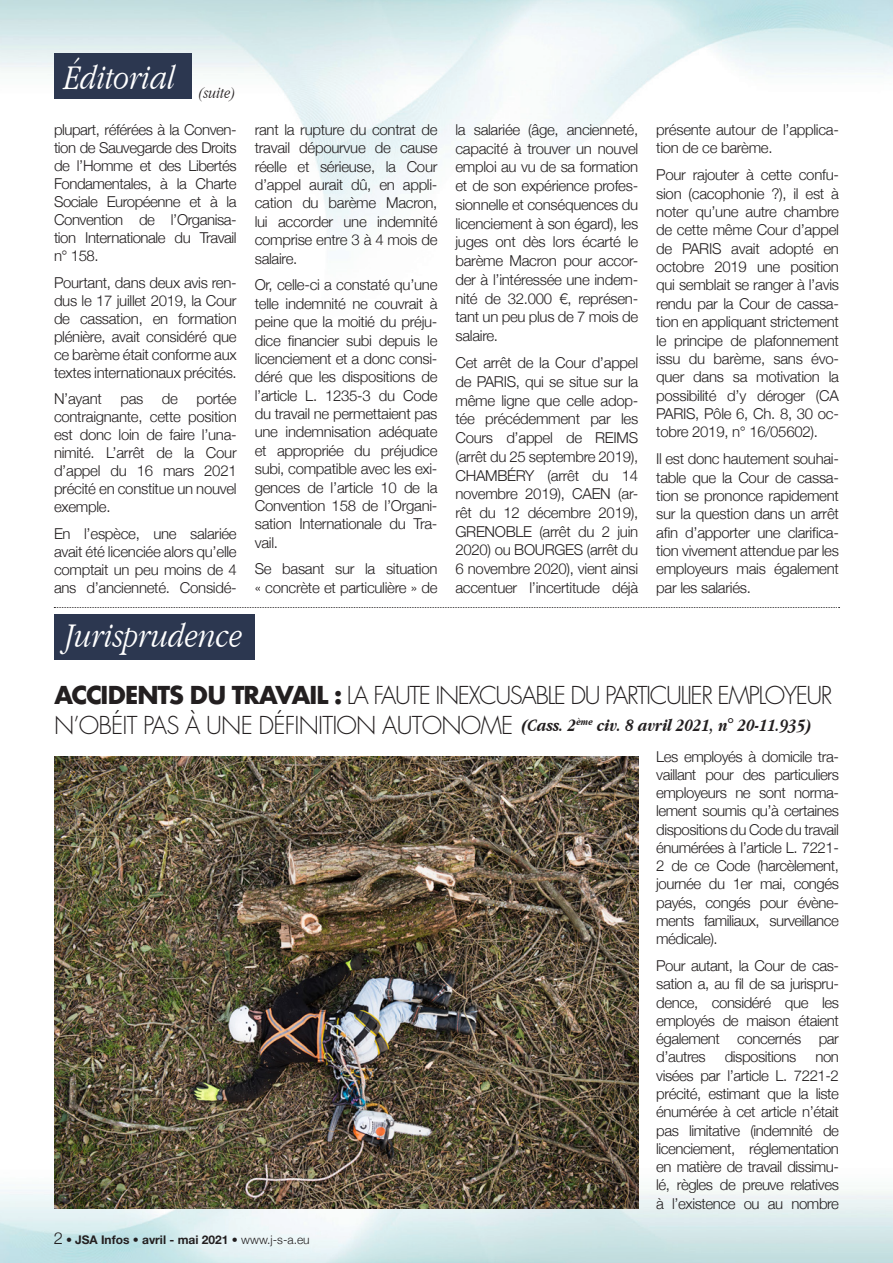
<style>
.page{position:relative;width:893px;height:1263px;background:#fff}
.page>*{position:absolute;margin:0;border:0;box-sizing:border-box;transform-origin:0 0}
.t1{font:italic 300 condensed 36px "Garamond";color:#fff}
.t2{font:300 24px/30px "Futura";letter-spacing:-.06em;color:#231f20}
.t3{font:italic 700 condensed 18px "Garamond";color:#231f20}
.t4{font:italic 300 condensed 16.5px "Garamond";color:#231f20}
.t5{font:300 15px/18.3px "Helvetica Neue";letter-spacing:-.02em;color:#231f20;text-align:justify}
.t6{font:700 12px "Helvetica Neue";color:#231f20}
.s1{font-weight:700}
.s2{font-weight:300;font-size:16.5px}
.s3{font-weight:300}
</style>
<div class="page">
<img style="left:0;top:822px;width:893px;height:441px">
<img style="left:0;top:0;width:893px;height:244px">
<div style="left:54px;top:54px;width:137px;height:45px;background:#2c3750"></div>
<svg style="left:54px;top:607px;width:786px;height:1px"></svg>
<div style="left:54px;top:614px;width:201px;height:45px;background:#2c3750"></div>
<img style="left:54px;top:757px;width:584px;height:451px">
<p class="t1" style="left:65px;top:57px;width:113px">Éditorial</p>
<p class="t4" style="left:199px;top:83px;width:38px">(suite)</p>
<p class="t5" style="left:54px;top:120px;width:184px">plupart, référées à la Conven&shy;tion de Sauvegarde des Droits de l’Homme et des Libertés Fondamentales, à la Charte Sociale Européenne et à la Convention de l’Organisa&shy;tion Internationale du Travail n° 158.</p>
<p class="t5" style="left:54px;top:273px;width:184px">Pourtant, dans deux avis ren&shy;dus le 17 juillet 2019, la Cour de cassation, en formation plénière, avait considéré que ce barème était conforme aux textes internationaux précités.</p>
<p class="t5" style="left:54px;top:390px;width:184px">N’ayant pas de portée contraignante, cette position est donc loin de faire l’una&shy;nimité. L’arrêt de la Cour d’appel du 16 mars 2021 précité en constitue un nouvel exemple.</p>
<p class="t5" style="left:54px;top:524px;width:184px">En l’espèce, une salariée avait été licenciée alors qu’elle comptait un peu moins de 4 ans d’ancienneté. Considé-</p>
<p class="t1" style="left:66px;top:616px;width:179px">Jurisprudence</p>
<p class="t5" style="left:255px;top:120px;width:184px">rant la rupture du contrat de travail dépourvue de cause réelle et sérieuse, la Cour d’appel aurait dû, en appli&shy;cation du barème Macron, lui accorder une indemnité comprise entre 3 à 4 mois de salaire.</p>
<p class="t5" style="left:255px;top:276px;width:184px">Or, celle-ci a constaté qu’une telle indemnité ne couvrait à peine que la moitié du préju&shy;dice financier subi depuis le licenciement et a donc consi&shy;déré que les dispositions de l’article L. 1235-3 du Code du travail ne permettaient pas une indemnisation adéquate et appropriée du préjudice subi, compatible avec les exi&shy;gences de l’article 10 de la Convention 158 de l’Organi&shy;sation Internationale du Tra&shy;vail.</p>
<p class="t5" style="left:255px;top:560px;width:184px">Se basant sur la situation « concrète et particulière » de</p>
<p class="t5" style="left:455px;top:120px;width:184px;line-height:18.8px">la salariée (âge, ancienneté, capacité à trouver un nouvel emploi au vu de sa formation et de son expérience profes&shy;sionnelle et conséquences du licenciement à son égard), les juges ont dès lors écarté le barème Macron pour accor&shy;der à l’intéressée une indem&shy;nité de 32.000 €, représen&shy;tant un peu plus de 7 mois de salaire.</p>
<p class="t5" style="left:455px;top:353px;width:184px;line-height:18.8px">Cet arrêt de la Cour d’appel de PARIS, qui se situe sur la même ligne que celle adop&shy;tée précédemment par les Cours d’appel de REIMS (arrêt du 25 septembre 2019), CHAMBÉRY (arrêt du 14 novembre 2019), CAEN (ar&shy;rêt du 12 décembre 2019), GRENOBLE (arrêt du 2 juin 2020) ou BOURGES (arrêt du 6 novembre 2020), vient ainsi accentuer l’incertitude déjà</p>
<p class="t5" style="left:656px;top:120px;width:184px">présente autour de l’applica&shy;tion de ce barème.</p>
<p class="t5" style="left:656px;top:165px;width:184px">Pour rajouter à cette confu&shy;sion (cacophonie ?), il est à noter qu’une autre chambre de cette même Cour d’appel de PARIS avait adopté en octobre 2019 une position qui semblait se ranger à l’avis rendu par la Cour de cassa&shy;tion en appliquant strictement le principe de plafonnement issu du barème, sans évo&shy;quer dans sa motivation la possibilité d’y déroger (CA PARIS, Pôle 6, Ch. 8, 30 oc&shy;tobre 2019, n° 16/05602).</p>
<p class="t5" style="left:656px;top:449px;width:184px">Il est donc hautement souhai&shy;table que la Cour de cassa&shy;tion se prononce rapidement sur la question dans un arrêt afin d’apporter une clarifica&shy;tion vivement attendue par les employeurs mais également par les salariés.</p>
<p class="t2" style="left:54px;top:680px;width:780px"><span class="s1">ACCIDENTS DU TRAVAIL :</span> LA FAUTE INEXCUSABLE DU PARTICULIER EMPLOYEUR<br>N’OBÉIT PAS À UNE DÉFINITION AUTONOME</p>
<p class="t3" style="left:522px;top:715px;width:291px">(Cass. 2<sup>ème</sup> civ. 8 avril 2021, n° 20-11.935)</p>
<p class="t6" style="left:54px;top:1232px;width:257px"><span class="s2">2</span> <span class="s3">•</span> JSA Infos • avril - mai 2021 <span class="s3">• www.j-s-a.eu</span></p>
<p class="t5" style="left:656px;top:747px;width:184px">Les employés à domicile tra&shy;vaillant pour des particuliers employeurs ne sont norma&shy;lement soumis qu’à certaines dispositions du Code du travail énumérées à l’article L. 7221- 2 de ce Code (harcèlement, journée du 1er mai, congés payés, congés pour évène&shy;ments familiaux, surveillance médicale).</p>
<p class="t5" style="left:656px;top:956px;width:184px">Pour autant, la Cour de cas&shy;sation a, au fil de sa jurispru&shy;dence, considéré que les employés de maison étaient également concernés par d’autres</p>
<p class="t5" style="left:725px;top:1048px;width:73px">dispositions</p>
<p class="t5" style="left:656px;top:1048px;width:184px;text-indent:159px">non visées par l’article L. 7221-2 précité, estimant que la liste énumérée à cet article n’était pas limitative (indemnité de licenciement, réglementation en matière de travail dissimu&shy;lé, règles de preuve relatives à l’existence ou au nombre</p>
</div>
